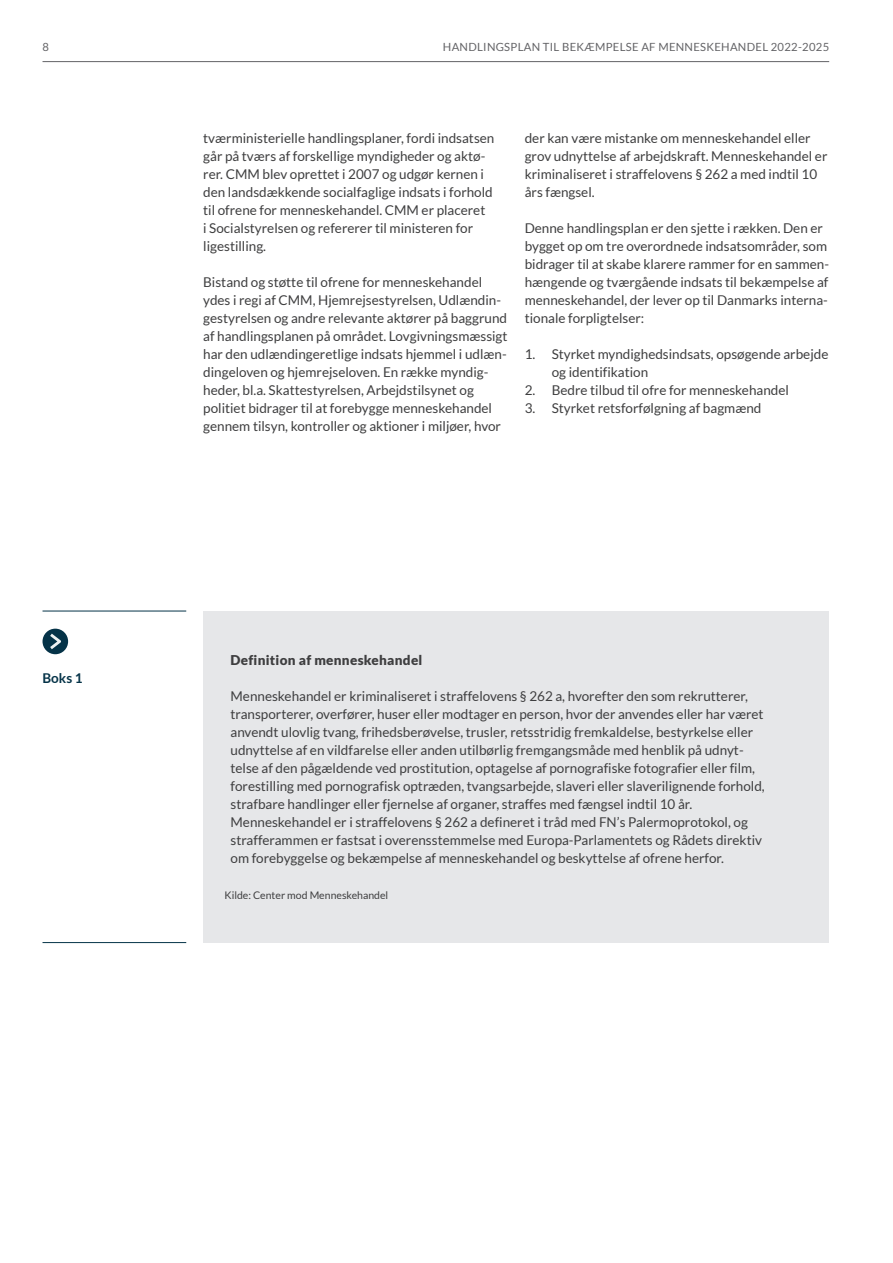
<style>
.page{position:relative;width:893px;height:1263px;background:#fff}
.page>*{position:absolute;margin:0;border:0;box-sizing:border-box;transform-origin:0 0}
.P_Brød_Sans_Reg_9_12{font:13.5px/18px "Lato";color:#3e3e3f}
.H4_Mellemrubrik_Sans{font:900 13.5px "Lato";letter-spacing:.02em;color:#3e3e3f}
.H3_Mellemrubrik_12{font:700 13.5px "Lato";color:#053348}
.t1{font:11.25px "Lato";letter-spacing:.025em;color:#636366}
.Kilde{font:10.5px "Lato";color:#3e3e3f}
</style>
<div class="page">
<div style="left:203px;top:611px;width:626px;height:331px;background:#e6e7e9"></div>
<hr style="left:43px;top:611px;width:143px;height:1px;background:#053348">
<hr style="left:43px;top:942px;width:143px;height:1px;background:#053348">
<div style="left:43px;top:629px;width:25px;height:25px;background:#053348;border-radius:50%"></div>
<svg style="left:50px;top:634px;width:11px;height:15px"></svg>
<hr style="left:43px;top:61px;width:786px;height:1px;background:#636366">
<p class="t1" style="left:43px;top:41px;width:8px">8</p>
<p class="t1" style="left:443px;top:41px;width:388px">HANDLINGSPLAN TIL BEKÆMPELSE AF MENNESKEHANDEL 2022-2025</p>
<p class="H3_Mellemrubrik_12" style="left:43px;top:671px;width:42px">Boks 1</p>
<p class="P_Brød_Sans_Reg_9_12" style="left:203px;top:129px;width:293px">tværministerielle handlingsplaner, fordi indsatsen går på tværs af forskellige myndigheder og aktø&shy;rer. CMM blev oprettet i 2007 og udgør kernen i den landsdækkende socialfaglige indsats i forhold til ofrene for menneskehandel. CMM er placeret<br>i Socialstyrelsen og refererer til ministeren for ligestilling.</p>
<p class="P_Brød_Sans_Reg_9_12" style="left:203px;top:273px;width:306px">Bistand og støtte til ofrene for menneskehandel ydes i regi af CMM, Hjemrejsestyrelsen, Udlændin&shy;gestyrelsen og andre relevante aktører på baggrund af handlingsplanen på området. Lovgivningsmæssigt har den udlændingeretlige indsats hjemmel i udlæn&shy;dingeloven og hjemrejseloven. En række myndig&shy;heder, bl.a. Skattestyrelsen, Arbejdstilsynet og politiet bidrager til at forebygge menneskehandel gennem tilsyn, kontroller og aktioner i miljøer, hvor</p>
<p class="P_Brød_Sans_Reg_9_12" style="left:525px;top:129px;width:304px">der kan være mistanke om menneskehandel eller grov udnyttelse af arbejdskraft. Menneskehandel er kriminaliseret i straffelovens § 262 a med indtil 10 års fængsel.</p>
<p class="P_Brød_Sans_Reg_9_12" style="left:525px;top:219px;width:306px">Denne handlingsplan er den sjette i rækken. Den er bygget op om tre overordnede indsatsområder, som bidrager til at skabe klarere rammer for en sammen&shy;hængende og tværgående indsats til bekæmpelse af menneskehandel, der lever op til Danmarks interna&shy;tionale forpligtelser:</p>
<p class="P_Brød_Sans_Reg_9_12" style="left:552px;top:345px;width:278px;text-indent:-27px">1. Styrket myndighedsindsats, opsøgende arbejde og identifikation</p>
<p class="P_Brød_Sans_Reg_9_12" style="left:525px;top:381px;width:266px">2. Bedre tilbud til ofre for menneskehandel</p>
<p class="P_Brød_Sans_Reg_9_12" style="left:525px;top:399px;width:238px">3. Styrket retsforfølgning af bagmænd</p>
<p class="H4_Mellemrubrik_Sans" style="left:231px;top:652px;width:193px">Definition af menneskehandel</p>
<p class="P_Brød_Sans_Reg_9_12" style="left:231px;top:687px;width:536px">Menneskehandel er kriminaliseret i straffelovens § 262 a, hvorefter den som rekrutterer, transporterer, overfører, huser eller modtager en person, hvor der anvendes eller har været anvendt ulovlig tvang, frihedsberøvelse, trusler, retsstridig fremkaldelse, bestyrkelse eller udnyttelse af en vildfarelse eller anden utilbørlig fremgangsmåde med henblik på udnyt&shy;telse af den pågældende ved prostitution, optagelse af pornografiske fotografier eller film, forestilling med pornografisk optræden, tvangsarbejde, slaveri eller slaverilignende forhold, strafbare handlinger eller fjernelse af organer, straffes med fængsel indtil 10 år.</p>
<p class="P_Brød_Sans_Reg_9_12" style="left:231px;top:813px;width:533px">Menneskehandel er i straffelovens § 262 a defineret i tråd med FN’s Palermoprotokol, og strafferammen er fastsat i overensstemmelse med Europa-Parlamentets og Rådets direktiv om forebyggelse og bekæmpelse af menneskehandel og beskyttelse af ofrene herfor.</p>
<p class="Kilde" style="left:225px;top:889px;width:165px">Kilde: Center mod Menneskehandel</p>
</div>
